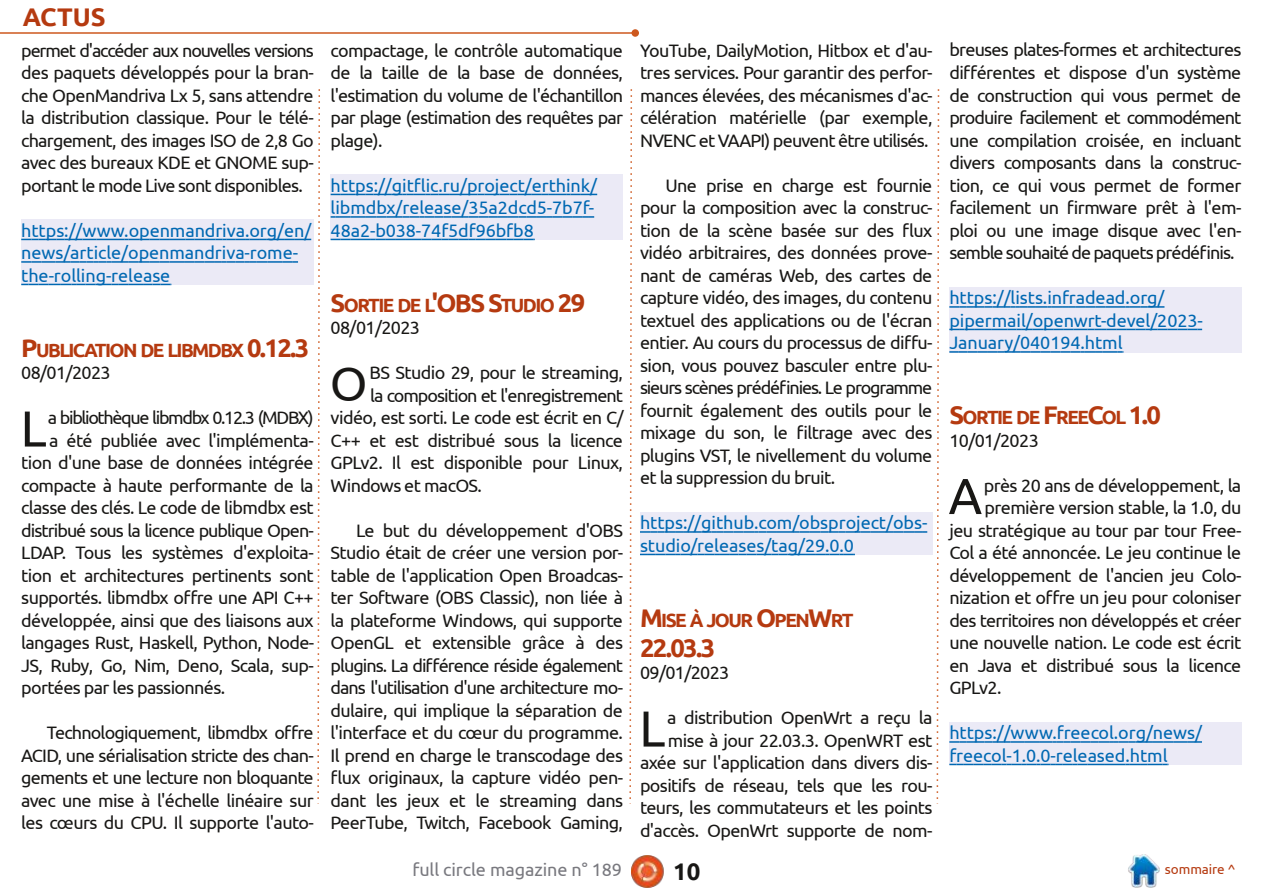
<style>
.page{position:relative;width:1263px;height:893px;background:#fff}
.page>*{position:absolute;margin:0;border:0;box-sizing:border-box;transform-origin:0 0}
.t1{font:50.4px "Ubuntu";color:#181715}
.t2{font:48.75px "Ubuntu";color:#181715}
.t3{font:700 25.5px "Ubuntu";letter-spacing:-.02em;color:#b53a10}
.t4{font:700 24px "Ubuntu";color:#181715}
.t5{font:700 19.2px "Ubuntu";letter-spacing:-.08em;color:#b53a10}
.t6{font:18px/22.5px "Ubuntu";letter-spacing:-.035em;color:#181715;text-align:justify}
.t7{font:18px/22.5px "Ubuntu";letter-spacing:-.005em;color:#0068b2}
.t8{font:18px "Ubuntu";letter-spacing:-.055em;color:#181715}
.t9{font:18px "Ubuntu";letter-spacing:-.075em;color:#181715}
.t10{font:18px "Ubuntu";letter-spacing:-.005em;color:#79797f}
.t11{font:13.5px "Ubuntu";letter-spacing:-.005em;color:#b53a10}
.s1{font-size:25.5px}
</style>
<div class="page">
<img style="left:631px;top:855px;width:33px;height:33px">
<img style="left:1128px;top:855px;width:32px;height:32px">
<hr style="left:0;top:32px;width:635px;height:2px;background:#cd581e">
<div style="left:631px;top:29px;width:8px;height:8px;background:#cd581e;border-radius:50%"></div>
<svg style="left:629px;top:89px;width:4px;height:715px"></svg>
<svg style="left:317px;top:89px;width:3px;height:715px"></svg>
<svg style="left:936px;top:89px;width:4px;height:715px"></svg>
<div style="left:21px;top:220px;width:293px;height:65px;background:#ebeaf6"></div>
<div style="left:331px;top:175px;width:292px;height:65px;background:#ebeaf6"></div>
<div style="left:640px;top:512px;width:292px;height:43px;background:#ebeaf6"></div>
<div style="left:949px;top:287px;width:293px;height:65px;background:#ebeaf6"></div>
<div style="left:949px;top:722px;width:293px;height:43px;background:#ebeaf6"></div>
<svg style="left:21px;top:239px;width:290px;height:1px"></svg>
<svg style="left:21px;top:261px;width:277px;height:2px"></svg>
<svg style="left:21px;top:284px;width:150px;height:1px"></svg>
<svg style="left:331px;top:194px;width:266px;height:1px"></svg>
<svg style="left:331px;top:216px;width:263px;height:2px"></svg>
<svg style="left:331px;top:239px;width:204px;height:1px"></svg>
<svg style="left:640px;top:531px;width:287px;height:2px"></svg>
<svg style="left:640px;top:554px;width:215px;height:1px"></svg>
<svg style="left:949px;top:306px;width:215px;height:2px"></svg>
<svg style="left:949px;top:329px;width:253px;height:1px"></svg>
<svg style="left:949px;top:351px;width:174px;height:2px"></svg>
<svg style="left:949px;top:741px;width:253px;height:2px"></svg>
<svg style="left:949px;top:764px;width:219px;height:1px"></svg>
<h3 class="t3" style="left:23px;top:2px;width:84px">ACTUS</h3>
<p class="t6" style="left:21px;top:39px;width:294px">permet d'accéder aux nouvelles versions des paquets développés pour la bran&shy;che OpenMandriva Lx 5, sans attendre la distribution classique. Pour le télé&shy;chargement, des images ISO de 2,8 Go avec des bureaux KDE et GNOME sup&shy;portant le mode Live sont disponibles.</p>
<p class="t7" style="left:21px;top:219px;width:291px">https://www.openmandriva.org/en/ news/article/openmandriva-rome&shy;the-rolling-release</p>
<p class="t5" style="left:21px;top:339px;width:290px"><span class="s1">P</span>UBLICATION DE LIBMDBX <span class="s1">0.12.3</span></p>
<p class="t6" style="left:21px;top:361px;width:91px">08/01/2023</p>
<h1 class="t1" style="left:21px;top:400px;width:28px">L</h1>
<p class="t9" style="left:48px;top:407px;width:267px">a bibliothèque libmdbx 0.12.3 (MDBX)</p>
<p class="t6" style="left:49px;top:429px;width:266px">a été publiée avec l'implémenta-</p>
<p class="t6" style="left:21px;top:451px;width:294px">tion d'une base de données intégrée</p>
<p class="t6" style="left:21px;top:474px;width:294px">compacte à haute performante de la</p>
<p class="t6" style="left:21px;top:496px;width:294px">classe des clés. Le code de libmdbx est</p>
<p class="t8" style="left:21px;top:520px;width:294px">distribué sous la licence publique Open-</p>
<p class="t6" style="left:21px;top:541px;width:294px">LDAP. Tous les systèmes d'exploita-</p>
<p class="t6" style="left:21px;top:564px;width:294px">tion et architectures pertinents sont</p>
<p class="t6" style="left:21px;top:586px;width:294px">supportés. libmdbx offre une API C++</p>
<p class="t6" style="left:21px;top:609px;width:294px">développée, ainsi que des liaisons aux</p>
<p class="t6" style="left:21px;top:631px;width:295px">langages Rust, Haskell, Python, Node-</p>
<p class="t6" style="left:21px;top:654px;width:294px">JS, Ruby, Go, Nim, Deno, Scala, sup-</p>
<p class="t6" style="left:21px;top:676px;width:205px">portées par les passionnés.</p>
<p class="t6" style="left:21px;top:721px;width:294px;text-indent:26px">Technologiquement, libmdbx offre ACID, une sérialisation stricte des chan&shy;gements et une lecture non bloquante avec une mise à l'échelle linéaire sur les cœurs du CPU. Il supporte l'auto-</p>
<p class="t6" style="left:331px;top:39px;width:294px">compactage, le contrôle automatique de la taille de la base de données, l'estimation du volume de l'échantillon par plage (estimation des requêtes par plage).</p>
<p class="t7" style="left:331px;top:174px;width:268px">https://gitflic.ru/project/erthink/ libmdbx/release/35a2dcd5-7b7f-<br>48a2-b038-74f5df96bfb8</p>
<p class="t5" style="left:331px;top:294px;width:256px"><span class="s1">S</span>ORTIE DE L<span class="s1">'OBS S</span>TUDIO <span class="s1">29</span></p>
<p class="t6" style="left:331px;top:316px;width:91px">08/01/2023</p>
<h2 class="t2" style="left:330px;top:355px;width:39px">O</h2>
<p class="t6" style="left:369px;top:361px;width:255px">BS Studio 29, pour le streaming,</p>
<p class="t8" style="left:370px;top:385px;width:254px">la composition et l'enregistrement</p>
<p class="t6" style="left:331px;top:406px;width:294px">vidéo, est sorti. Le code est écrit en C/</p>
<p class="t6" style="left:331px;top:429px;width:294px">C++ et est distribué sous la licence</p>
<p class="t6" style="left:331px;top:451px;width:294px">GPLv2. Il est disponible pour Linux,</p>
<p class="t6" style="left:331px;top:474px;width:153px">Windows et macOS.</p>
<p class="t6" style="left:331px;top:519px;width:294px;text-indent:26px">Le but du développement d'OBS Studio était de créer une version por&shy;table de l'application Open Broadcas&shy;ter Software (OBS Classic), non liée à la plateforme Windows, qui supporte OpenGL et extensible grâce à des plugins. La différence réside également dans l'utilisation d'une architecture mo&shy;dulaire, qui implique la séparation de l'interface et du cœur du programme.<br>Il prend en charge le transcodage des flux originaux, la capture vidéo pen&shy;dant les jeux et le streaming dans PeerTube, Twitch, Facebook Gaming,</p>
<p class="t6" style="left:640px;top:39px;width:294px">YouTube, DailyMotion, Hitbox et d'au&shy;tres services. Pour garantir des perfor&shy;mances élevées, des mécanismes d'ac&shy;célération matérielle (par exemple, NVENC et VAAPI) peuvent être utilisés.</p>
<p class="t6" style="left:640px;top:174px;width:294px;text-indent:26px">Une prise en charge est fournie pour la composition avec la construc&shy;tion de la scène basée sur des flux vidéo arbitraires, des données prove&shy;nant de caméras Web, des cartes de capture vidéo, des images, du contenu textuel des applications ou de l'écran entier. Au cours du processus de diffu&shy;sion, vous pouvez basculer entre plu&shy;sieurs scènes prédéfinies. Le programme fournit également des outils pour le mixage du son, le filtrage avec des plugins VST, le nivellement du volume et la suppression du bruit.</p>
<p class="t7" style="left:640px;top:511px;width:289px">https://github.com/obsproject/obs&shy;studio/releases/tag/29.0.0</p>
<p class="t5" style="left:640px;top:609px;width:215px"><span class="s1">M</span>ISE À JOUR <span class="s1">O</span>PEN<span class="s1">W</span>RT</p>
<h3 class="t3" style="left:640px;top:633px;width:77px">22.03.3</h3>
<p class="t6" style="left:640px;top:661px;width:91px">09/01/2023</p>
<h1 class="t1" style="left:639px;top:700px;width:28px">L</h1>
<p class="t6" style="left:640px;top:706px;width:294px;text-align:right">a distribution OpenWrt a reçu la mise à jour 22.03.3. OpenWRT est axée sur l'application dans divers dis&shy;positifs de réseau, tels que les rou&shy;teurs, les commutateurs et les points d'accès. OpenWrt supporte de nom-</p>
<p class="t6" style="left:949px;top:39px;width:294px">breuses plates-formes et architectures différentes et dispose d'un système de construction qui vous permet de produire facilement et commodément une compilation croisée, en incluant divers composants dans la construc&shy;tion, ce qui vous permet de former facilement un firmware prêt à l'em&shy;ploi ou une image disque avec l'en&shy;semble souhaité de paquets prédéfinis.</p>
<p class="t7" style="left:949px;top:286px;width:255px">https://lists.infradead.org/ pipermail/openwrt-devel/2023-<br>January/040194.html</p>
<p class="t5" style="left:949px;top:406px;width:213px"><span class="s1">S</span>ORTIE DE <span class="s1">F</span>REE<span class="s1">C</span>OL <span class="s1">1.0</span></p>
<p class="t6" style="left:949px;top:429px;width:91px">10/01/2023</p>
<h1 class="t1" style="left:949px;top:467px;width:35px">A</h1>
<p class="t6" style="left:984px;top:474px;width:259px">près 20 ans de développement, la</p>
<p class="t6" style="left:984px;top:496px;width:258px">première version stable, la 1.0, du</p>
<p class="t6" style="left:949px;top:519px;width:294px">jeu stratégique au tour par tour Free-</p>
<p class="t6" style="left:949px;top:541px;width:293px">Col a été annoncée. Le jeu continue le</p>
<p class="t6" style="left:949px;top:564px;width:294px">développement de l'ancien jeu Colo-</p>
<p class="t6" style="left:949px;top:586px;width:293px">nization et offre un jeu pour coloniser</p>
<p class="t6" style="left:949px;top:609px;width:293px">des territoires non développés et créer</p>
<p class="t6" style="left:949px;top:631px;width:293px">une nouvelle nation. Le code est écrit</p>
<p class="t6" style="left:949px;top:654px;width:293px">en Java et distribué sous la licence</p>
<p class="t6" style="left:949px;top:676px;width:54px">GPLv2.</p>
<p class="t7" style="left:949px;top:721px;width:254px">https://www.freecol.org/news/ freecol-1.0.0-released.html</p>
<p class="t10" style="left:412px;top:859px;width:211px">full circle magazine n° 189</p>
<h3 class="t4" style="left:673px;top:857px;width:29px">10</h3>
<p class="t11" style="left:1165px;top:861px;width:72px">sommaire ^</p>
</div>
